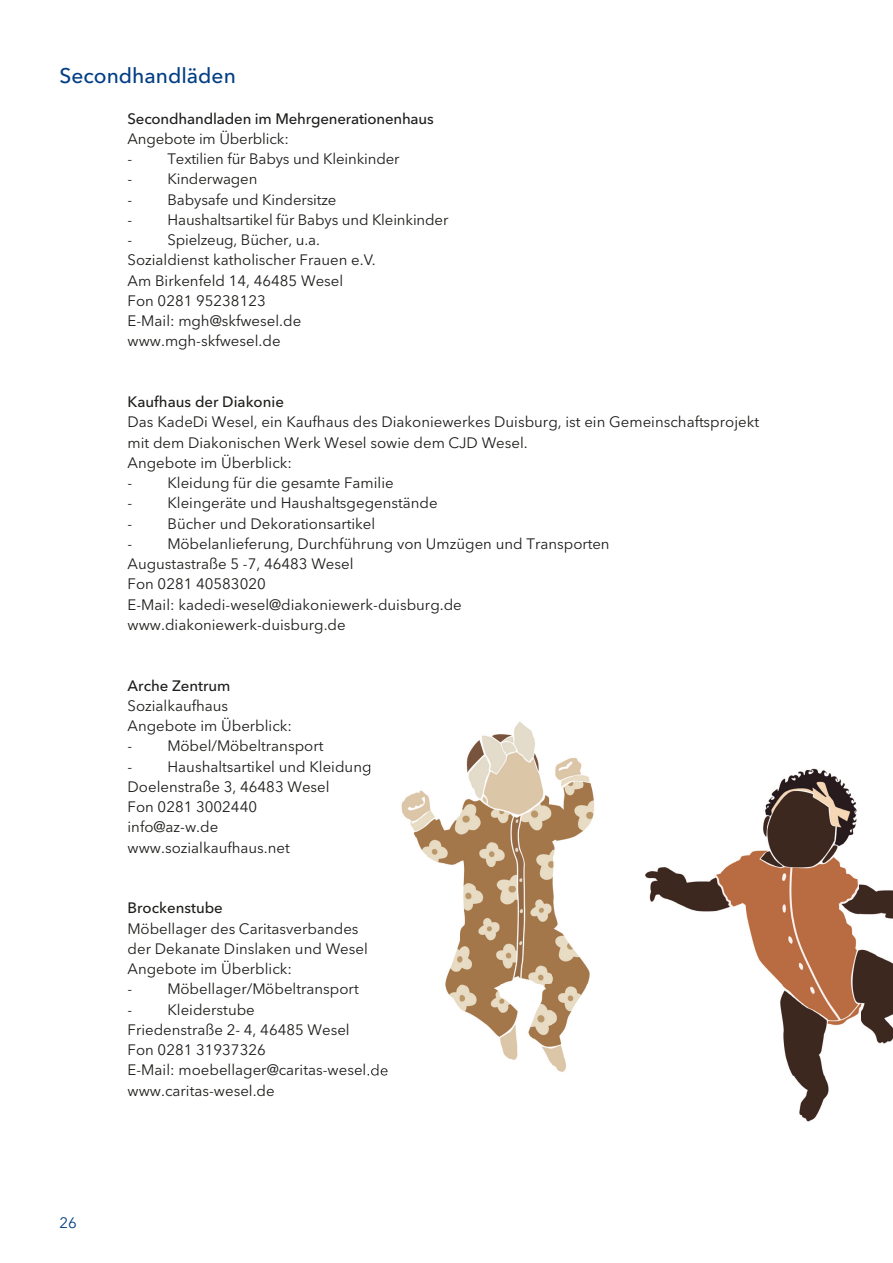
<style>
.page{position:relative;width:893px;height:1263px;background:#fff}
.page>*{position:absolute;margin:0;border:0;box-sizing:border-box;transform-origin:0 0}
.t1{font:500 21px "Avenir Next LT Pro";color:#023e84}
.t2{font:15px/20.2px "Avenir Next LT Pro";color:#1d1d1b}
.t3{font:500 15px "Avenir Next LT Pro";color:#1d1d1b}
.t4{font:15px "Avenir Next LT Pro";color:#023e84}
</style>
<div class="page">
<img style="left:370px;top:721px;width:222px;height:67px">
<img style="left:401px;top:788px;width:193px;height:284px">
<svg style="left:368px;top:764px;width:2px;height:11px"></svg>
<img style="left:368px;top:1064px;width:20px;height:12px">
<img style="left:645px;top:768px;width:215px;height:308px">
<img style="left:860px;top:884px;width:33px;height:160px">
<img style="left:794px;top:1076px;width:35px;height:46px">
<h1 class="t1" style="left:60px;top:58px;width:178px">Secondhandläden</h1>
<p class="t3" style="left:128px;top:106px;width:308px">Secondhandladen im Mehrgenerationenhaus</p>
<p class="t2" style="left:128px;top:128px;width:163px">Angebote im Überblick:</p>
<p class="t2" style="left:128px;top:148px;width:274px">- Textilien für Babys und Kleinkinder</p>
<p class="t2" style="left:128px;top:168px;width:131px">- Kinderwagen</p>
<p class="t2" style="left:128px;top:189px;width:210px">- Babysafe und Kindersitze</p>
<p class="t2" style="left:128px;top:209px;width:322px">- Haushaltsartikel für Babys und Kleinkinder</p>
<p class="t2" style="left:128px;top:229px;width:250px">- Spielzeug, Bücher, u.a.<br>Sozialdienst katholischer Frauen e.V.<br>Am Birkenfeld 14, 46485 Wesel<br>Fon 0281 95238123<br>E-Mail: mgh@skfwesel.de www.mgh-skfwesel.de</p>
<p class="t3" style="left:128px;top:389px;width:158px">Kaufhaus der Diakonie</p>
<p class="t2" style="left:128px;top:411px;width:633px">Das KadeDi Wesel, ein Kaufhaus des Diakoniewerkes Duisburg, ist ein Gemeinschaftsprojekt mit dem Diakonischen Werk Wesel sowie dem CJD Wesel.<br>Angebote im Überblick:</p>
<p class="t2" style="left:128px;top:472px;width:268px">- Kleidung für die gesamte Familie</p>
<p class="t2" style="left:128px;top:492px;width:312px">- Kleingeräte und Haushaltsgegenstände</p>
<p class="t2" style="left:128px;top:513px;width:249px">- Bücher und Dekorationsartikel</p>
<p class="t2" style="left:128px;top:533px;width:484px">- Möbelanlieferung, Durchführung von Umzügen und Transporten Augustastraße 5 -7, 46483 Wesel<br>Fon 0281 40583020<br>E-Mail: kadedi-wesel@diakoniewerk-duisburg.de www.diakoniewerk-duisburg.de</p>
<p class="t3" style="left:128px;top:673px;width:105px">Arche Zentrum</p>
<p class="t2" style="left:128px;top:695px;width:166px">Sozialkaufhaus<br>Angebote im Überblick:</p>
<p class="t2" style="left:128px;top:735px;width:197px">- Möbel/Möbeltransport</p>
<p class="t2" style="left:128px;top:756px;width:245px">- Haushaltsartikel und Kleidung<br>Doelenstraße 3, 46483 Wesel<br>Fon 0281 3002440<br>info@az-w.de www.sozialkaufhaus.net</p>
<p class="t4" style="left:60px;top:1210px;width:19px">26</p>
<p class="t3" style="left:128px;top:895px;width:97px">Brockenstube</p>
<p class="t2" style="left:128px;top:918px;width:242px">Möbellager des Caritasverbandes der Dekanate Dinslaken und Wesel<br>Angebote im Überblick:</p>
<p class="t2" style="left:128px;top:978px;width:233px">- Möbellager/Möbeltransport</p>
<p class="t2" style="left:128px;top:999px;width:262px">- Kleiderstube<br>Friedenstraße 2- 4, 46485 Wesel<br>Fon 0281 31937326<br>E-Mail: moebellager@caritas-wesel.de www.caritas-wesel.de</p>
</div>
